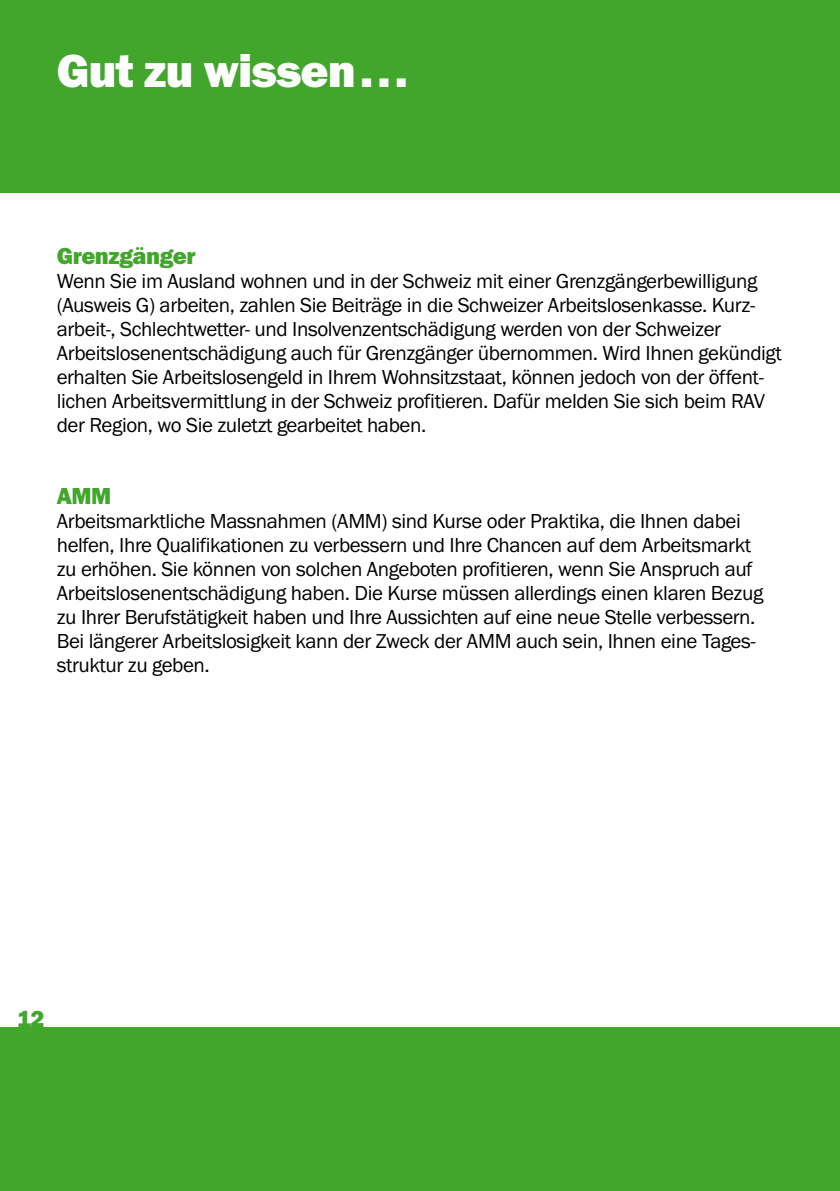
<style>
.page{position:relative;width:840px;height:1191px;background:#fff}
.page>*{position:absolute;margin:0;border:0;box-sizing:border-box;transform-origin:0 0}
.t1{font:48px "Franklin Got URWT Hea";letter-spacing:-.02em;color:#fff}
.t2{font:24px "Franklin Got URWT Hea";letter-spacing:-.02em;color:#41a62b}
.t3{font:21px/24px "Franklin Got URWT Boo";letter-spacing:-.02em;color:#000}
</style>
<div class="page">
<div style="left:0;top:0;width:839px;height:1191px;background:#41a62b"></div>
<div style="left:0;top:193px;width:839px;height:833px;background:#fff"></div>
<h1 class="t1" style="left:57px;top:43px;width:352px">Gut zu wissen...</h1>
<p class="t2" style="left:57px;top:242px;width:140px">Grenzgänger</p>
<p class="t3" style="left:57px;top:269px;width:726px">Wenn Sie im Ausland wohnen und in der Schweiz mit einer Grenzgängerbewilligung (Ausweis G) arbeiten, zahlen Sie Beiträge in die Schweizer Arbeitslosenkasse. Kurz&shy;arbeit-, Schlechtwetter- und Insolvenzentschädigung werden von der Schweizer Arbeitslosenentschädigung auch für Grenzgänger übernommen. Wird Ihnen gekündigt erhalten Sie Arbeitslosengeld in Ihrem Wohnsitzstaat, können jedoch von der öffent&shy;lichen Arbeitsvermittlung in der Schweiz profitieren. Dafür melden Sie sich beim RAV der Region, wo Sie zuletzt gearbeitet haben.</p>
<p class="t2" style="left:57px;top:482px;width:56px">AMM</p>
<p class="t3" style="left:57px;top:509px;width:707px">Arbeitsmarktliche Massnahmen (AMM) sind Kurse oder Praktika, die Ihnen dabei helfen, Ihre Qualifikationen zu verbessern und Ihre Chancen auf dem Arbeitsmarkt zu erhöhen. Sie können von solchen Angeboten profitieren, wenn Sie Anspruch auf Arbeitslosenentschädigung haben. Die Kurse müssen allerdings einen klaren Bezug zu Ihrer Berufstätigkeit haben und Ihre Aussichten auf eine neue Stelle verbessern.<br>Bei längerer Arbeitslosigkeit kann der Zweck der AMM auch sein, Ihnen eine Tages&shy;struktur zu geben.</p>
<p class="t2" style="left:17px;top:1004px;width:29px">12</p>
</div>
